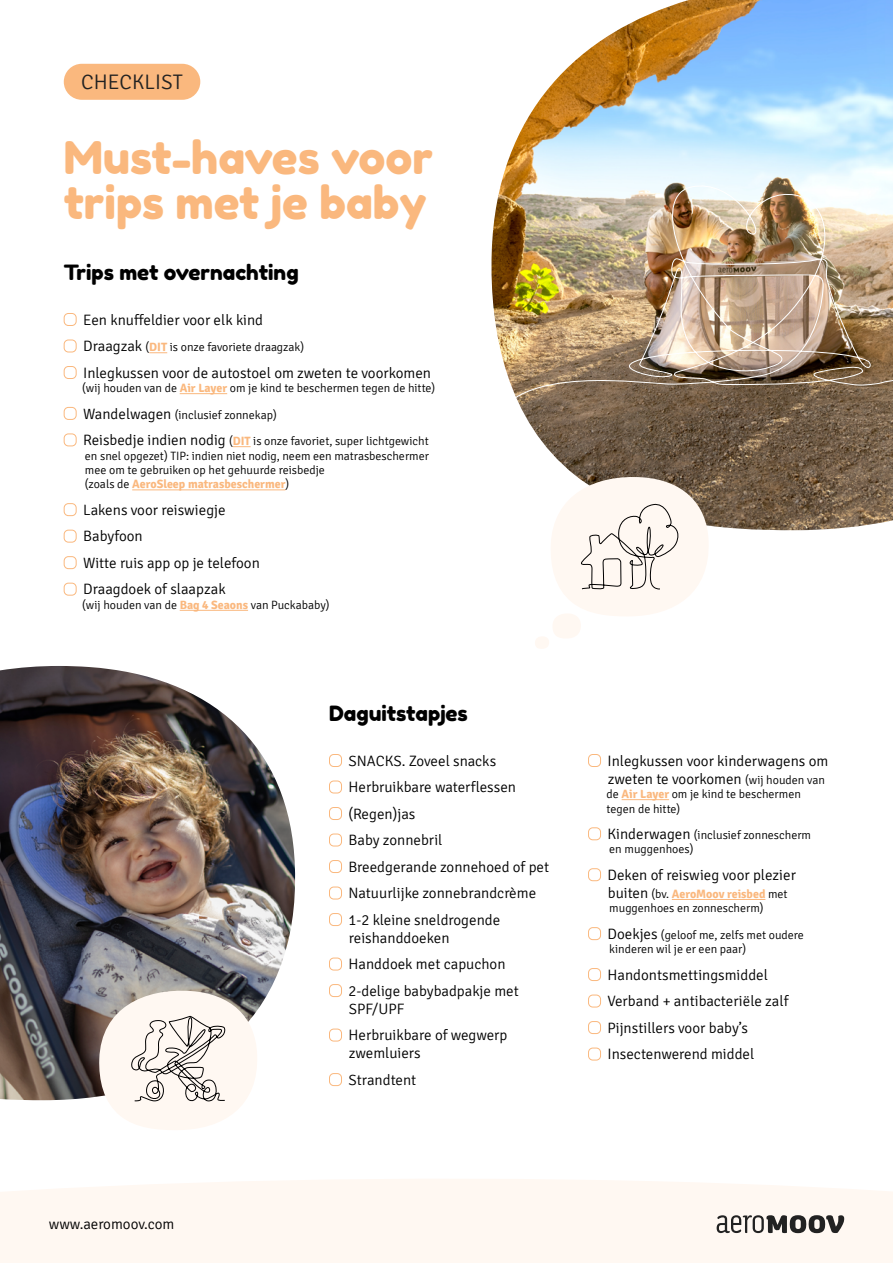
<style>
.page{position:relative;width:893px;height:1263px;background:#fff}
.page>*{position:absolute;margin:0;border:0;box-sizing:border-box;transform-origin:0 0}
.t1{font:45px/45px "Fredoka One";color:#fab87e}
.t2{font:21px "Fredoka One";color:#000}
.t3{font:300 21px "Signika";color:#222}
.t4{font:300 15px/26.5px "Signika";color:#000}
.t5{font:300 12px/14.4px "Signika";color:#000}
.s1{font-size:15px}
.s2{font-weight:700;color:#fab87e}
.s3{font-size:12px}
</style>
<div class="page">
<div style="left:329px;top:754px;width:13px;height:13px;border:1px solid #fab87e;border-radius:4px"></div>
<div style="left:329px;top:781px;width:13px;height:12px;border:1px solid #fab87e;border-radius:4px"></div>
<div style="left:329px;top:807px;width:13px;height:13px;border:1px solid #fab87e;border-radius:4px"></div>
<div style="left:329px;top:834px;width:13px;height:12px;border:1px solid #fab87e;border-radius:4px"></div>
<div style="left:329px;top:860px;width:13px;height:13px;border:1px solid #fab87e;border-radius:4px"></div>
<div style="left:329px;top:887px;width:13px;height:12px;border:1px solid #fab87e;border-radius:4px"></div>
<div style="left:329px;top:913px;width:13px;height:13px;border:1px solid #fab87e;border-radius:4px"></div>
<div style="left:329px;top:958px;width:13px;height:12px;border:1px solid #fab87e;border-radius:4px"></div>
<div style="left:329px;top:984px;width:13px;height:13px;border:1px solid #fab87e;border-radius:4px"></div>
<div style="left:329px;top:1029px;width:13px;height:12px;border:1px solid #fab87e;border-radius:4px"></div>
<div style="left:329px;top:1073px;width:13px;height:13px;border:1px solid #fab87e;border-radius:4px"></div>
<hr style="left:622px;top:799px;width:47px;height:1px;background:#fab87e">
<hr style="left:672px;top:899px;width:93px;height:1px;background:#fab87e">
<div style="left:588px;top:754px;width:13px;height:13px;border:1px solid #fab87e;border-radius:4px"></div>
<div style="left:588px;top:827px;width:13px;height:13px;border:1px solid #fab87e;border-radius:4px"></div>
<div style="left:588px;top:868px;width:13px;height:13px;border:1px solid #fab87e;border-radius:4px"></div>
<div style="left:588px;top:927px;width:13px;height:13px;border:1px solid #fab87e;border-radius:4px"></div>
<div style="left:588px;top:968px;width:13px;height:13px;border:1px solid #fab87e;border-radius:4px"></div>
<div style="left:588px;top:995px;width:13px;height:12px;border:1px solid #fab87e;border-radius:4px"></div>
<div style="left:588px;top:1021px;width:13px;height:13px;border:1px solid #fab87e;border-radius:4px"></div>
<div style="left:588px;top:1048px;width:13px;height:12px;border:1px solid #fab87e;border-radius:4px"></div>
<img style="left:0;top:666px;width:296px;height:434px">
<img style="left:491px;top:0;width:402px;height:530px">
<div style="left:0;top:1179px;width:893px;height:84px;background:#fff8f2"></div>
<div style="left:64px;top:64px;width:136px;height:36px;background:#fab87e;border-radius:18px"></div>
<svg style="left:717px;top:1215px;width:127px;height:18px"></svg>
<svg style="left:149px;top:352px;width:18px;height:1px"></svg>
<hr style="left:180px;top:393px;width:47px;height:1px;background:#fab87e">
<svg style="left:233px;top:446px;width:18px;height:1px"></svg>
<hr style="left:132px;top:490px;width:153px;height:1px;background:#fab87e">
<hr style="left:180px;top:610px;width:68px;height:1px;background:#fab87e">
<div style="left:64px;top:313px;width:13px;height:13px;border:1px solid #fab87e;border-radius:4px"></div>
<div style="left:64px;top:340px;width:13px;height:12px;border:1px solid #fab87e;border-radius:4px"></div>
<div style="left:64px;top:366px;width:13px;height:13px;border:1px solid #fab87e;border-radius:4px"></div>
<div style="left:64px;top:407px;width:13px;height:13px;border:1px solid #fab87e;border-radius:4px"></div>
<div style="left:64px;top:433px;width:13px;height:13px;border:1px solid #fab87e;border-radius:4px"></div>
<div style="left:64px;top:503px;width:13px;height:13px;border:1px solid #fab87e;border-radius:4px"></div>
<div style="left:64px;top:530px;width:13px;height:12px;border:1px solid #fab87e;border-radius:4px"></div>
<div style="left:64px;top:556px;width:13px;height:13px;border:1px solid #fab87e;border-radius:4px"></div>
<div style="left:64px;top:583px;width:13px;height:12px;border:1px solid #fab87e;border-radius:4px"></div>
<img style="left:492px;top:176px;width:401px;height:250px">
<svg style="left:535px;top:474px;width:175px;height:175px"></svg>
<svg style="left:99px;top:988px;width:160px;height:142px"></svg>
<h2 class="t3" style="left:81px;top:70px;width:103px">CHECKLIST</h2>
<h1 class="t1" style="left:64px;top:135px;width:371px">Must-haves voor trips met je baby</h1>
<h2 class="t2" style="left:64px;top:260px;width:236px">Trips met overnachting</h2>
<p class="t4" style="left:83px;top:307px;width:182px">Een knuffeldier voor elk kind</p>
<p class="t5" style="left:83px;top:340px;width:223px"><span class="s1">Draagzak</span> (<span class="s2">DIT</span> is onze favoriete draagzak)</p>
<p class="t4" style="left:83px;top:360px;width:349px">Inlegkussen voor de autostoel om zweten te voorkomen</p>
<p class="t5" style="left:82px;top:381px;width:355px">(wij houden van de <span class="s2">Air Layer</span> om je kind te beschermen tegen de hitte)</p>
<p class="t5" style="left:83px;top:408px;width:195px"><span class="s1">Wandelwagen</span> (inclusief zonnekap)</p>
<p class="t5" style="left:83px;top:434px;width:347px"><span class="s1">Reisbedje indien nodig</span> (<span class="s2">DIT</span> is onze favoriet, super lichtgewicht en snel opgezet) TIP: indien niet nodig, neem een matrasbeschermer mee om te gebruiken op het gehuurde reisbedje<br>(zoals de <span class="s2">AeroSleep matrasbeschermer</span>)</p>
<p class="t4" style="left:83px;top:497px;width:178px">Lakens voor reiswiegje<br>Babyfoon<br>Witte ruis app op je telefoon<br>Draagdoek of slaapzak</p>
<p class="t5" style="left:82px;top:598px;width:249px">(wij houden van de <span class="s2">Bag 4 Seaons</span> van Puckababy)</p>
<h2 class="t2" style="left:329px;top:701px;width:140px">Daguitstapjes</h2>
<p class="t4" style="left:49px;top:1210px;width:127px">www.aeromoov.com</p>
<p class="t4" style="left:348px;top:748px;width:202px">SNACKS. Zoveel snacks<br>Herbruikbare waterflessen (Regen)jas<br>Baby zonnebril<br>Breedgerande zonnehoed of pet<br>Natuurlijke zonnebrandcrème<br>1-2 kleine sneldrogende</p>
<p class="t4" style="left:348px;top:925px;width:172px">reishanddoeken<br>Handdoek met capuchon<br>2-delige babybadpakje met</p>
<p class="t4" style="left:348px;top:996px;width:161px">SPF/UPF<br>Herbruikbare of wegwerp</p>
<p class="t4" style="left:348px;top:1040px;width:74px">zwemluiers<br>Strandtent</p>
<p class="t4" style="left:607px;top:752px;width:222px;line-height:18px">Inlegkussen voor kinderwagens om zweten te voorkomen <span class="s3">(wij houden van</span></p>
<p class="t5" style="left:607px;top:787px;width:196px">de <span class="s2">Air Layer</span> om je kind te beschermen tegen de hitte)</p>
<p class="t5" style="left:607px;top:828px;width:205px"><span class="s1">Kinderwagen</span> (inclusief zonnescherm en muggenhoes)</p>
<p class="t4" style="left:607px;top:862px;width:190px">Deken of reiswieg voor plezier</p>
<p class="t5" style="left:608px;top:887px;width:181px"><span class="s1">buiten</span> (bv. <span class="s2">AeroMoov reisbed</span> met muggenhoes en zonnescherm)</p>
<p class="t5" style="left:607px;top:928px;width:198px"><span class="s1">Doekjes</span> (geloof me, zelfs met oudere kinderen wil je er een paar)</p>
<p class="t4" style="left:607px;top:962px;width:183px">Handontsmettingsmiddel<br>Verband + antibacteriële zalf<br>Pijnstillers voor baby’s<br>Insectenwerend middel</p>
</div>
